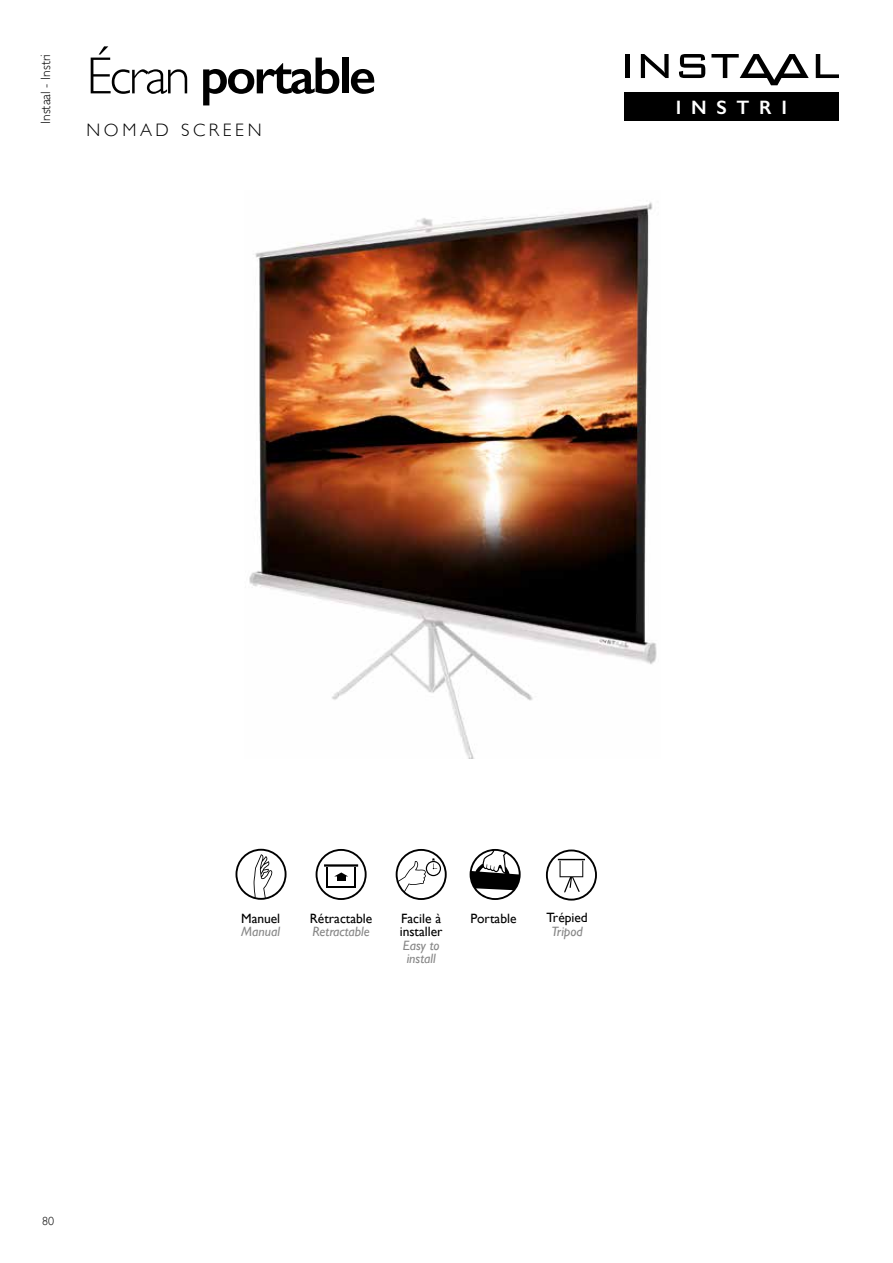
<style>
.page{position:relative;width:893px;height:1263px;background:#fff}
.page>*{position:absolute;margin:0;border:0;box-sizing:border-box;transform-origin:0 0}
.t1{font:600 52.5px "Gill Sans";letter-spacing:-.05em;color:#000}
.t2{font:600 19.5px "Gill Sans";letter-spacing:.5em;color:#fff}
.t3{font:300 18px "Gill Sans";letter-spacing:.2em;color:#000}
.t4{font:13.5px/13.5px "Gill Sans";color:#000}
.t5{font:italic 13.5px/13.5px "Gill Sans";color:#878787}
.t6{font:300 13.5px "Gill Sans";color:#000}
.t7{font:300 12px "Gill Sans";color:#000}
.s1{font-weight:300}
</style>
<div class="page">
<div style="left:625px;top:54px;width:5px;height:24px;background:#000"></div>
<svg style="left:641px;top:54px;width:28px;height:24px"></svg>
<svg style="left:679px;top:54px;width:26px;height:24px"></svg>
<svg style="left:711px;top:54px;width:98px;height:31px"></svg>
<svg style="left:816px;top:54px;width:23px;height:24px"></svg>
<div style="left:624px;top:92px;width:215px;height:29px;background:#000"></div>
<img style="left:249px;top:202px;width:408px;height:556px">
<svg style="left:470px;top:849px;width:51px;height:51px"></svg>
<svg style="left:546px;top:849px;width:51px;height:51px"></svg>
<svg style="left:235px;top:849px;width:52px;height:51px"></svg>
<svg style="left:316px;top:849px;width:51px;height:51px"></svg>
<svg style="left:396px;top:849px;width:51px;height:51px"></svg>
<p class="t6" style="left:35px;top:124px;width:71px;rotate:-90deg">Instaal - Instri</p>
<h1 class="t1" style="left:86px;top:44px;width:291px"><span class="s1">Écran</span> portable</h1>
<h3 class="t3" style="left:86px;top:116px;width:177px">NOMAD SCREEN</h3>
<h2 class="t2" style="left:676px;top:96px;width:113px">INSTRI</h2>
<p class="t7" style="left:42px;top:1212px;width:13px">80</p>
<p class="t4" style="left:241px;top:911px;width:41px">Manuel</p>
<p class="t5" style="left:241px;top:925px;width:40px">Manual</p>
<p class="t4" style="left:310px;top:911px;width:64px">Rétractable</p>
<p class="t5" style="left:312px;top:925px;width:59px">Retractable</p>
<p class="t4" style="left:400px;top:911px;width:44px">Facile à installer</p>
<p class="t5" style="left:403px;top:938px;width:38px">Easy to install</p>
<p class="t4" style="left:471px;top:911px;width:48px">Portable</p>
<p class="t4" style="left:546px;top:911px;width:43px">Trépied</p>
<p class="t5" style="left:551px;top:924px;width:33px">Tripod</p>
</div>
